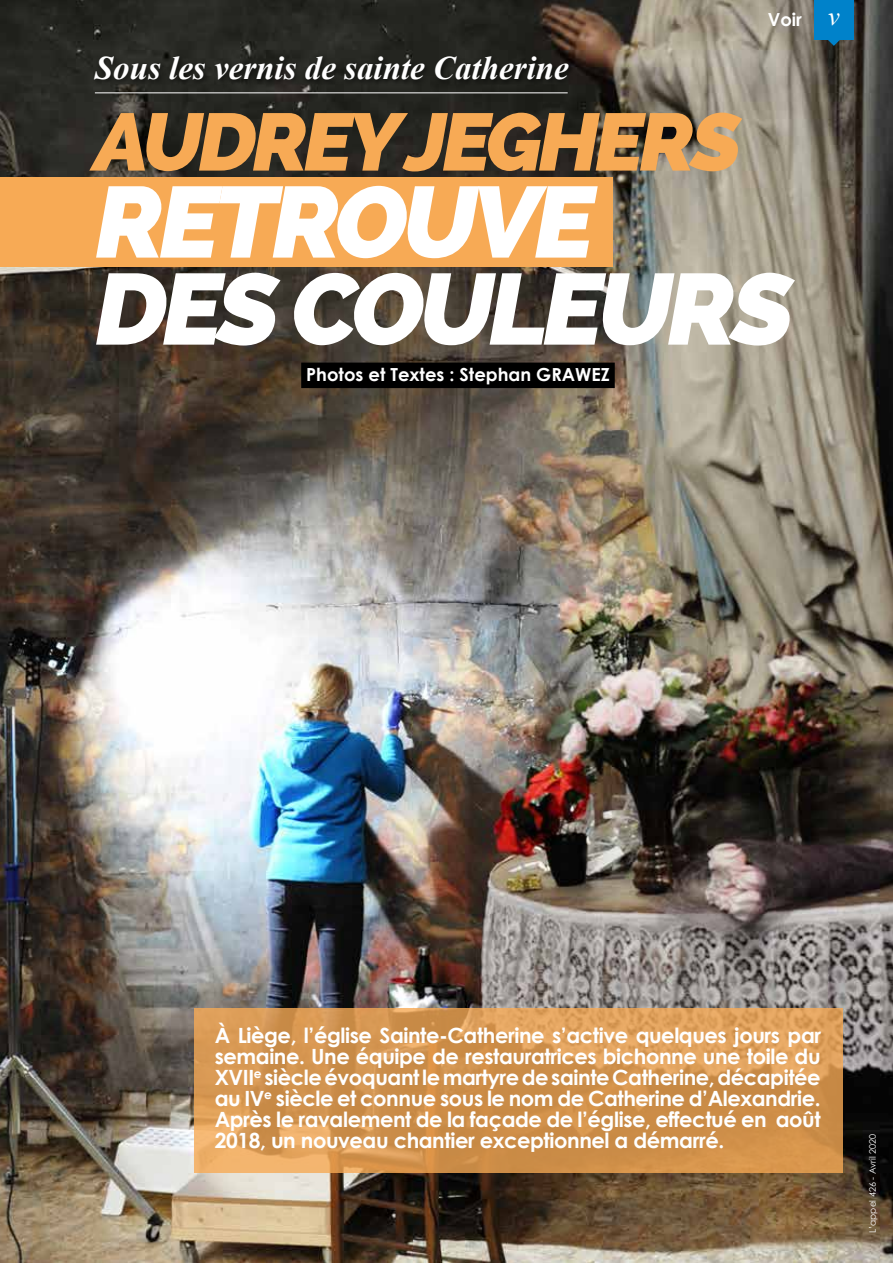
<style>
.page{position:relative;width:893px;height:1263px;background:#fff}
.page>*{position:absolute;margin:0;border:0;box-sizing:border-box;transform-origin:0 0}
.t1{font:italic 800 100.5px/87px "Raleway";color:#fff}
.t2{font:italic 800 81px "Raleway";color:#f7aa55}
.t3{font:italic 700 33px "Times New Roman";color:#fff}
.t4{font:italic 26.1px "Times New Roman";color:#fff}
.t5{font:700 21px/21px "Century Gothic";letter-spacing:-.02em;color:#fff;text-align:justify}
.t6{font:700 18px "Century Gothic";color:#fff}
.t7{font:9px "Century Gothic";color:#fff}
</style>
<div class="page">
<img style="left:0;top:0;width:893px;height:1263px">
<div style="left:814px;top:0;width:40px;height:39px;background:#0082ca"></div>
<svg style="left:827px;top:39px;width:13px;height:7px"></svg>
<div style="left:0;top:177px;width:612px;height:90px;background:#f7aa55"></div>
<div style="left:301px;top:363px;width:314px;height:25px;background:#000"></div>
<svg style="left:195px;top:1008px;width:648px;height:164px;background:#d49550"></svg>
<div style="left:91px;top:54px;width:484px;height:32px;background:#000;opacity:.54"></div>
<hr style="left:95px;top:92px;width:473px;height:1px;background:#fff">
<h3 class="t3" style="left:95px;top:50px;width:475px">Sous les vernis de sainte Catherine</h3>
<p class="t6" style="left:768px;top:8px;width:36px">Voir</p>
<h2 class="t2" style="left:90px;top:95px;width:665px">AUDREY JEGHERS</h2>
<h1 class="t1" style="left:90px;top:179px;width:720px">RETROUVE<br>DES COULEURS</h1>
<p class="t6" style="left:306px;top:363px;width:305px">Photos et Textes : Stephan GRAWEZ</p>
<p class="t4" style="left:828px;top:2px;width:13px">v</p>
<p class="t5" style="left:215px;top:1025px;width:608px">À Liège, l’église Sainte-Catherine s’active quelques jours par semaine. Une équipe de restauratrices bichonne une toile du XVII<sup>e</sup> siècle évoquant le martyre de sainte Catherine, décapitée au IV<sup>e</sup> siècle et connue sous le nom de Catherine d’Alexandrie.<br>Après le ravalement de la façade de l’église, effectué en août 2018, un nouveau chantier exceptionnel a démarré.</p>
<p class="t7" style="left:867px;top:1233px;width:101px;rotate:-90deg">L’appel 426 - Avril 2020</p>
</div>
